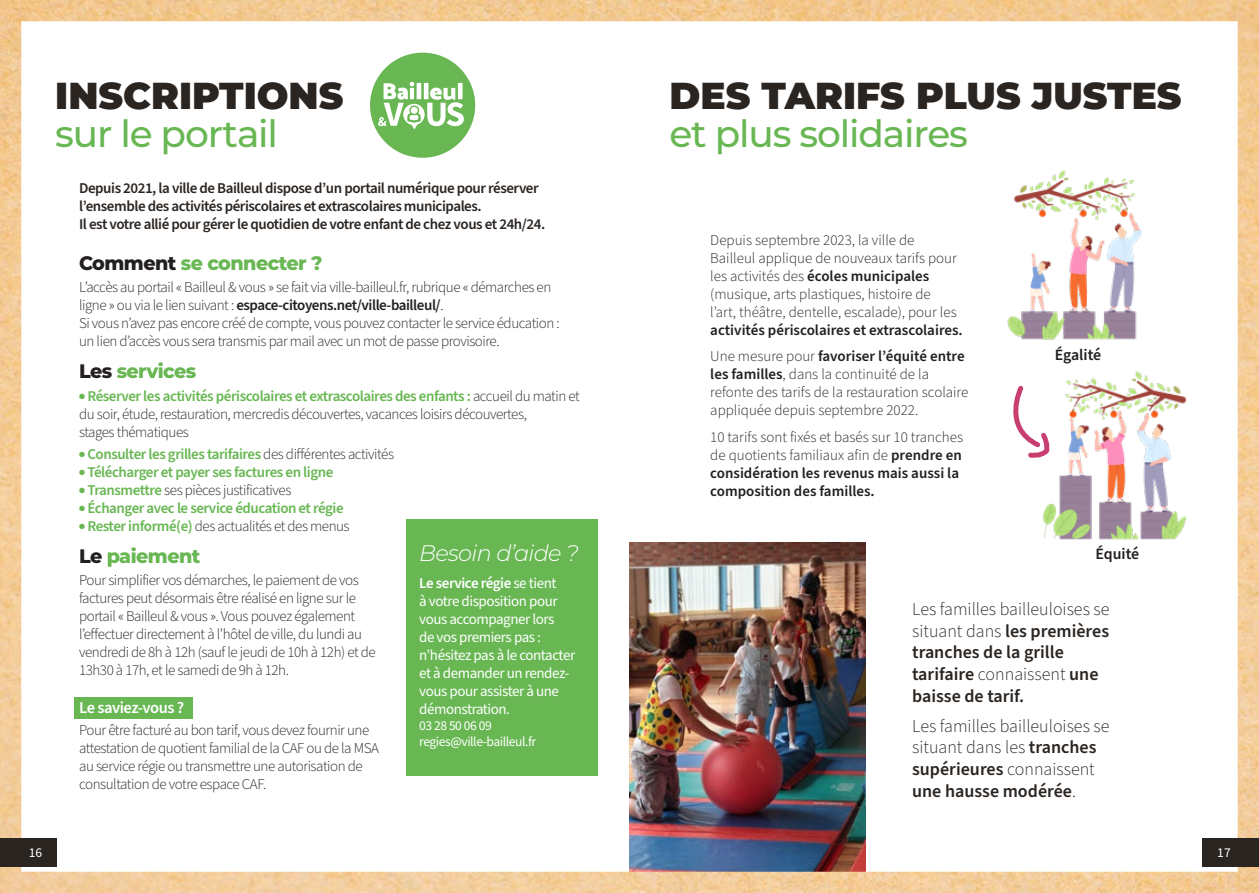
<style>
.page{position:relative;width:1259px;height:893px;background:#fff}
.page>*{position:absolute;margin:0;border:0;box-sizing:border-box;transform-origin:0 0}
.t1{font:900 37.5px "Montserrat";color:#2b2521}
.t2{font:500 37.5px "Montserrat";letter-spacing:-.03em;color:#68b753}
.t3{font:italic 300 22.5px "Montserrat";letter-spacing:-.03em;color:#fff}
.t4{font:800 19.5px "Montserrat";letter-spacing:-.03em;color:#68b753}
.t5{font:600 18px/21.6px "Source Sans Pro";color:#2b2521}
.t6{font:300 18px/21.6px "Source Sans Pro";color:#2b2521}
.t7{font:600 16.5px "Source Sans Pro";letter-spacing:-.03em;color:#fff}
.t8{font:600 15.75px "Source Sans Pro";color:#231f20}
.t9{font:300 15px/18px "Source Sans Pro";letter-spacing:-.03em;color:#231f20}
.t10{font:300 15px/18px "Source Sans Pro";color:#231f20}
.t11{font:600 15px/18px "Source Sans Pro";letter-spacing:-.03em;color:#2b2521}
.t12{font:15px/18px "Source Sans Pro";letter-spacing:-.03em;color:#fff}
.t13{font:600 15px/18px "Source Sans Pro";color:#231f20}
.t14{font:600 15px "Source Sans Pro";letter-spacing:-.03em;color:#68b753}
.t15{font:13.5px "Source Sans Pro";letter-spacing:-.03em;color:#fff}
.s1{color:#231f20}
.s2{font-weight:600}
.s3{color:#68b753}
.s4{font-weight:600;color:#68b753}
.s5{font-weight:300;color:#231f20}
.s6{font-weight:300}
</style>
<div class="page">
<img style="left:0;top:0;width:1259px;height:893px">
<div style="left:0;top:838px;width:56px;height:29px;background:#2b2521"></div>
<div style="left:370px;top:53px;width:105px;height:105px;background:#68b753;border-radius:50%"></div>
<svg style="left:378px;top:82px;width:86px;height:52px"></svg>
<div style="left:406px;top:519px;width:191px;height:256px;background:#68b753"></div>
<div style="left:1202px;top:838px;width:57px;height:29px;background:#2b2521"></div>
<img style="left:1032px;top:370px;width:155px;height:198px">
<img style="left:1005px;top:169px;width:137px;height:199px">
<div style="left:1059px;top:543px;width:116px;height:21px;background:#fff"></div>
<div style="left:1020px;top:344px;width:116px;height:21px;background:#fff"></div>
<svg style="left:1002px;top:383px;width:49px;height:77px"></svg>
<p class="t1" style="left:55px;top:67px;width:290px">INSCRIPTIONS</p>
<p class="t2" style="left:55px;top:108px;width:224px">sur le portail</p>
<p class="t11" style="left:79px;top:180px;width:468px">Depuis 2021, la ville de Bailleul dispose d’un portail numérique pour réserver l’ensemble des activités périscolaires et extrascolaires municipales.<br>Il est votre allié pour gérer le quotidien de votre enfant de chez vous et 24h/24.</p>
<p class="t4" style="left:79px;top:249px;width:245px"><span class="s1">Comment</span> se connecter ?</p>
<p class="t9" style="left:79px;top:279px;width:474px">L’accès au portail « Bailleul &amp; vous » se fait via ville-bailleul.fr, rubrique « démarches en ligne » ou via le lien suivant : <span class="s2">espace-citoyens.net/ville-bailleul/</span>.</p>
<p class="t9" style="left:79px;top:315px;width:482px">Si vous n’avez pas encore créé de compte, vous pouvez contacter le service éducation : un lien d’accès vous sera transmis par mail avec un mot de passe provisoire.</p>
<p class="t4" style="left:79px;top:357px;width:119px"><span class="s1">Les</span> services</p>
<p class="t9" style="left:79px;top:387px;width:502px"><span class="s3">●</span> <span class="s4">Réserver les activités périscolaires et extrascolaires des enfants :</span> accueil du matin et du soir, étude, restauration, mercredis découvertes, vacances loisirs découvertes,<br>stages thématiques</p>
<p class="t14" style="left:79px;top:444px;width:316px">● Consulter les grilles tarifaires <span class="s5">des différentes activités</span></p>
<p class="t14" style="left:79px;top:462px;width:256px">● Télécharger et payer ses factures en ligne</p>
<p class="t9" style="left:79px;top:481px;width:214px"><span class="s3">●</span> <span class="s4">Transmettre</span> ses pièces justificatives</p>
<p class="t14" style="left:79px;top:498px;width:266px">● Échanger avec le service éducation et régie</p>
<p class="t9" style="left:79px;top:517px;width:272px"><span class="s3">●</span> <span class="s4">Rester informé(e)</span> des actualités et des menus</p>
<p class="t4" style="left:79px;top:542px;width:123px"><span class="s1">Le</span> paiement</p>
<p class="t9" style="left:79px;top:571px;width:298px">Pour simplifier vos démarches, le paiement de vos factures peut désormais être réalisé en ligne sur le portail « Bailleul &amp; vous ». Vous pouvez également l’effectuer directement à l’hôtel de ville, du lundi au vendredi de 8h à 12h (sauf le jeudi de 10h à 12h) et de 13h30 à 17h, et le samedi de 9h à 12h.</p>
<p class="t7" style="left:79px;top:696px;width:107px">Le saviez-vous ?</p>
<p class="t9" style="left:79px;top:722px;width:301px">Pour être facturé au bon tarif, vous devez fournir une attestation de quotient familial de la CAF ou de la MSA au service régie ou transmettre une autorisation de consultation de votre espace CAF.</p>
<p class="t3" style="left:419px;top:538px;width:161px">Besoin d’aide ?</p>
<p class="t12" style="left:419px;top:574px;width:157px"><span class="s2">Le service régie</span> se tient<br>à votre disposition pour vous accompagner lors<br>de vos premiers pas : n’hésitez pas à le contacter et à demander un rendez&shy;vous pour assister à une démonstration.</p>
<p class="t15" style="left:419px;top:716px;width:74px">03 28 50 06 09</p>
<p class="t15" style="left:419px;top:733px;width:119px">regies@ville-bailleul.fr</p>
<p class="t15" style="left:29px;top:844px;width:15px">16</p>
<p class="t1" style="left:669px;top:67px;width:513px">DES TARIFS PLUS JUSTES</p>
<p class="t2" style="left:669px;top:108px;width:300px">et plus solidaires</p>
<p class="t10" style="left:710px;top:231px;width:254px">Depuis septembre 2023, la ville de Bailleul applique de nouveaux tarifs pour les activités des <span class="s2">écoles municipales </span>(musique, arts plastiques, histoire de<br>l’art, théâtre, dentelle, escalade), pour les <span class="s2">activités périscolaires et extrascolaires.</span></p>
<p class="t10" style="left:710px;top:348px;width:260px">Une mesure pour <span class="s2">favoriser l’équité entre les familles</span>, dans la continuité de la refonte des tarifs de la restauration scolaire appliquée depuis septembre 2022.</p>
<p class="t13" style="left:710px;top:428px;width:254px"><span class="s6">10 tarifs sont fixés et basés sur 10 tranches de quotients familiaux afin de</span> prendre en considération les revenus mais aussi la composition des familles.</p>
<p class="t8" style="left:1054px;top:344px;width:48px">Égalité</p>
<p class="t8" style="left:1095px;top:543px;width:45px">Équité</p>
<p class="t5" style="left:912px;top:599px;width:199px"><span class="s6">Les familles bailleuloises se situant dans</span> les premières tranches de la grille tarifaire <span class="s6">connaissent</span> une baisse de tarif.</p>
<p class="t6" style="left:912px;top:716px;width:199px">Les familles bailleuloises se situant dans les <span class="s2">tranches supérieures</span> connaissent <span class="s2">une hausse modérée</span>.</p>
<p class="t15" style="left:1217px;top:844px;width:15px">17</p>
</div>
